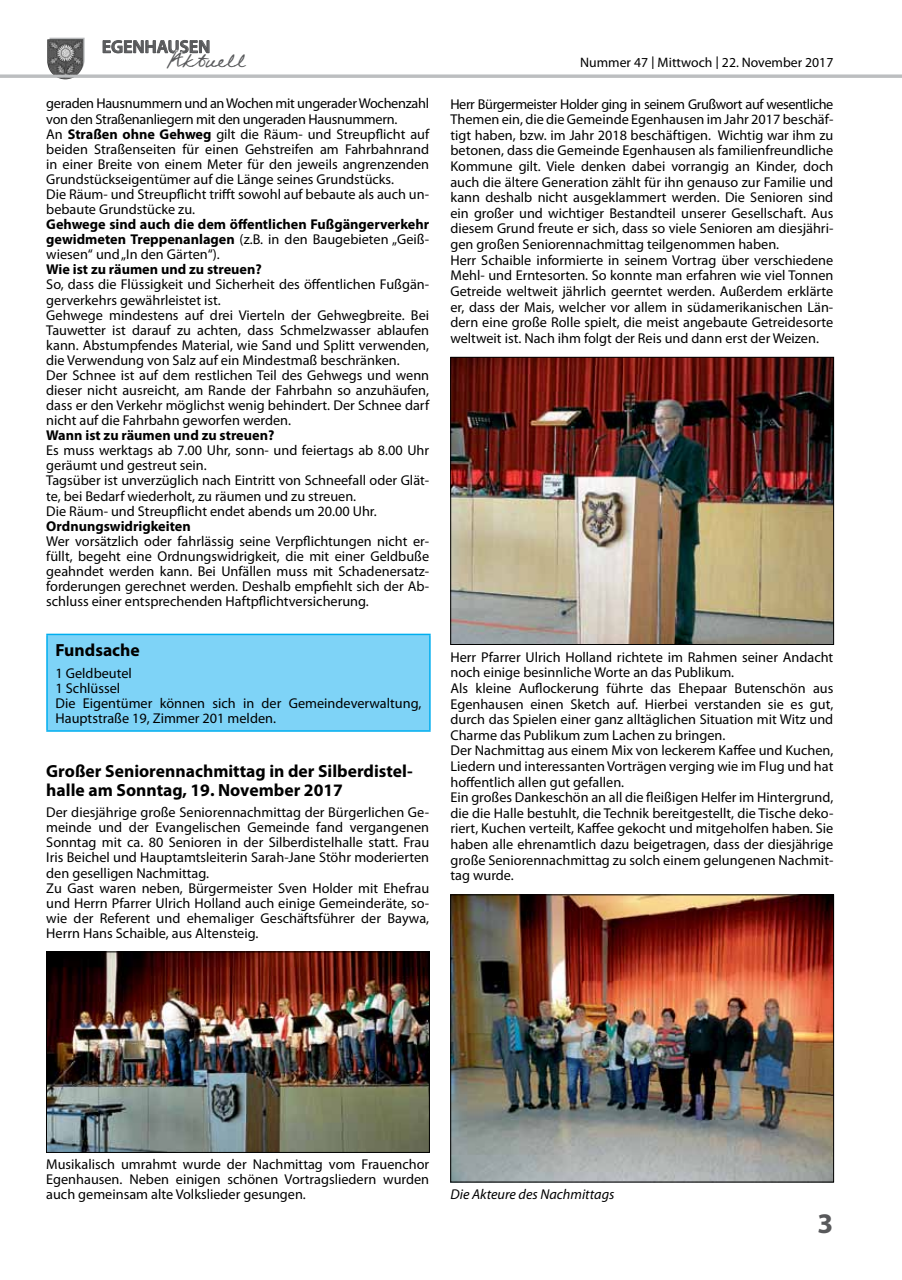
<style>
.page{position:relative;width:902px;height:1280px;background:#fff}
.page>*{position:absolute;margin:0;border:0;box-sizing:border-box;transform-origin:0 0}
.t1{font:700 28.5px "Myriad Pro";color:#58595b}
.t2{font:22.95px "Federico Handwriting";color:#58595b}
.t3{font:600 18px "Myriad Pro";color:#58595b}
.t4{font:700 17.55px/19.2px "Myriad Pro";color:#000}
.t5{font:14.25px/15.1px "Myriad Pro";color:#000}
.t6{font:700 14.25px/15.1px "Myriad Pro";color:#000;text-align:justify}
.t7{font:italic 14.25px "Myriad Pro";color:#000}
.t8{font:13.65px "Myriad Pro";color:#000}
.s1{font-weight:700}
.s2{font-weight:400}
.s3{font-family:"Lucida Sans"}
</style>
<div class="page">
<svg style="left:102px;top:40px;width:108px;height:14px"></svg>
<svg style="left:50px;top:38px;width:35px;height:37px"></svg>
<img style="left:47px;top:39px;width:36px;height:40px">
<hr style="left:0;top:75px;width:901px;height:3px;background:#bcbec0">
<div style="left:47px;top:634px;width:383px;height:97px;background:#7ed3f7"></div>
<hr style="left:46px;top:634px;width:384px;height:1px;background:#00aeef">
<hr style="left:46px;top:635px;width:2px;height:95px;background:#00aeef">
<hr style="left:429px;top:635px;width:1px;height:95px;background:#00aeef">
<hr style="left:46px;top:730px;width:384px;height:2px;background:#00aeef">
<img style="left:48px;top:954px;width:379px;height:197px">
<div style="left:46px;top:952px;width:383px;height:201px;border:1px solid #000"></div>
<img style="left:452px;top:359px;width:379px;height:284px">
<div style="left:450px;top:357px;width:383px;height:288px;border:1px solid #000"></div>
<img style="left:452px;top:896px;width:379px;height:284px">
<div style="left:450px;top:894px;width:383px;height:288px;border:1px solid #000"></div>
<p class="t3" style="left:102px;top:35px;width:110px">EGENHAUSEN</p>
<h2 class="t2" style="left:167px;top:46px;width:80px">Aktuell</h2>
<p class="t5" style="left:46px;top:96px;width:384px">geraden Hausnummern und an Wochen mit ungerader Wochenzahl von den Straßenanliegern mit den ungeraden Hausnummern.<br>An <span class="s1">Straßen ohne Gehweg</span> gilt die Räum- und Streupflicht auf beiden Straßenseiten für einen Gehstreifen am Fahrbahnrand in einer Breite von einem Meter für den jeweils angrenzenden Grundstückseigentümer auf die Länge seines Grundstücks.<br>Die Räum- und Streupflicht trifft sowohl auf bebaute als auch un&shy;bebaute Grundstücke zu.</p>
<p class="t6" style="left:46px;top:216px;width:384px">Gehwege sind auch die dem öffentlichen Fußgängerverkehr gewidmeten Treppenanlagen <span class="s2">(z.B. in den Baugebieten „Geiß&shy;wiesen“ und „In den Gärten“).</span></p>
<p class="t6" style="left:46px;top:261px;width:217px">Wie ist zu räumen und zu streuen?</p>
<p class="t5" style="left:46px;top:277px;width:384px">So, dass die Flüssigkeit und Sicherheit des öffentlichen Fußgän&shy;gerverkehrs gewährleistet ist.<br>Gehwege mindestens auf drei Vierteln der Gehwegbreite. Bei Tauwetter ist darauf zu achten, dass Schmelzwasser ablaufen kann. Abstumpfendes Material, wie Sand und Splitt verwenden, die Verwendung von Salz auf ein Mindestmaß beschränken.<br>Der Schnee ist auf dem restlichen Teil des Gehwegs und wenn dieser nicht ausreicht, am Rande der Fahrbahn so anzuhäufen, dass er den Verkehr möglichst wenig behindert. Der Schnee darf nicht auf die Fahrbahn geworfen werden.</p>
<p class="t6" style="left:46px;top:427px;width:229px">Wann ist zu räumen und zu streuen?</p>
<p class="t5" style="left:46px;top:443px;width:384px">Es muss werktags ab 7.00 Uhr, sonn- und feiertags ab 8.00 Uhr geräumt und gestreut sein.<br>Tagsüber ist unverzüglich nach Eintritt von Schneefall oder Glät&shy;te, bei Bedarf wiederholt, zu räumen und zu streuen.<br>Die Räum- und Streupflicht endet abends um 20.00 Uhr.</p>
<p class="t6" style="left:46px;top:518px;width:146px">Ordnungswidrigkeiten</p>
<p class="t5" style="left:46px;top:533px;width:384px;text-align:justify">Wer vorsätzlich oder fahrlässig seine Verpflichtungen nicht er&shy;füllt, begeht eine Ordnungswidrigkeit, die mit einer Geldbuße geahndet werden kann. Bei Unfällen muss mit Schadenersatz&shy;forderungen gerechnet werden. Deshalb empfiehlt sich der Ab&shy;schluss einer entsprechenden Haftpflichtversicherung.</p>
<p class="t4" style="left:55px;top:640px;width:86px">Fundsache</p>
<p class="t5" style="left:55px;top:665px;width:367px">1 Geldbeutel<br>1 Schlüssel<br>Die Eigentümer können sich in der Gemeindeverwaltung,<br>Hauptstraße 19, Zimmer 201 melden.</p>
<p class="t4" style="left:46px;top:760px;width:368px">Großer Seniorennachmittag in der Silberdistel&shy;halle am Sonntag, 19. November 2017</p>
<p class="t5" style="left:46px;top:805px;width:384px">Der diesjährige große Seniorennachmittag der Bürgerlichen Ge&shy;meinde und der Evangelischen Gemeinde fand vergangenen Sonntag mit ca. 80 Senioren in der Silberdistelhalle statt. Frau Iris Beichel und Hauptamtsleiterin Sarah-Jane Stöhr moderierten den geselligen Nachmittag.<br>Zu Gast waren neben, Bürgermeister Sven Holder mit Ehefrau und Herrn Pfarrer Ulrich Holland auch einige Gemeinderäte, so&shy;wie der Referent und ehemaliger Geschäftsführer der Baywa, Herrn Hans Schaible, aus Altensteig.</p>
<p class="t8" style="left:580px;top:54px;width:254px">Nummer 47 <span class="s3">|</span> Mittwoch <span class="s3">|</span> 22. November 2017</p>
<p class="t5" style="left:450px;top:96px;width:384px;line-height:15.6px">Herr Bürgermeister Holder ging in seinem Grußwort auf wesentliche Themen ein, die die Gemeinde Egenhausen im Jahr 2017 beschäf&shy;tigt haben, bzw. im Jahr 2018 beschäftigen. Wichtig war ihm zu betonen, dass die Gemeinde Egenhausen als familienfreundliche Kommune gilt. Viele denken dabei vorrangig an Kinder, doch auch die ältere Generation zählt für ihn genauso zur Familie und kann deshalb nicht ausgeklammert werden. Die Senioren sind ein großer und wichtiger Bestandteil unserer Gesellschaft. Aus diesem Grund freute er sich, dass so viele Senioren am diesjähri&shy;gen großen Seniorennachmittag teilgenommen haben.<br>Herr Schaible informierte in seinem Vortrag über verschiedene Mehl- und Erntesorten. So konnte man erfahren wie viel Tonnen Getreide weltweit jährlich geerntet werden. Außerdem erklärte er, dass der Mais, welcher vor allem in südamerikanischen Län&shy;dern eine große Rolle spielt, die meist angebaute Getreidesorte weltweit ist. Nach ihm folgt der Reis und dann erst der Weizen.</p>
<p class="t5" style="left:450px;top:649px;width:384px;line-height:15.6px">Herr Pfarrer Ulrich Holland richtete im Rahmen seiner Andacht noch einige besinnliche Worte an das Publikum.<br>Als kleine Auflockerung führte das Ehepaar Butenschön aus Egenhausen einen Sketch auf. Hierbei verstanden sie es gut, durch das Spielen einer ganz alltäglichen Situation mit Witz und Charme das Publikum zum Lachen zu bringen.<br>Der Nachmittag aus einem Mix von leckerem Kaffee und Kuchen, Liedern und interessanten Vorträgen verging wie im Flug und hat hoffentlich allen gut gefallen.<br>Ein großes Dankeschön an all die fleißigen Helfer im Hintergrund, die die Halle bestuhlt, die Technik bereitgestellt, die Tische deko&shy;riert, Kuchen verteilt, Kaffee gekocht und mitgeholfen haben. Sie haben alle ehrenamtlich dazu beigetragen, dass der diesjährige große Seniorennachmittag zu solch einem gelungenen Nachmit&shy;tag wurde.</p>
<p class="t5" style="left:46px;top:1156px;width:384px;text-align:justify">Musikalisch umrahmt wurde der Nachmittag vom Frauenchor Egenhausen. Neben einigen schönen Vortragsliedern wurden auch gemeinsam alte Volkslieder gesungen.</p>
<p class="t7" style="left:450px;top:1187px;width:165px">Die Akteure des Nachmittags</p>
<h1 class="t1" style="left:817px;top:1205px;width:17px">3</h1>
</div>
